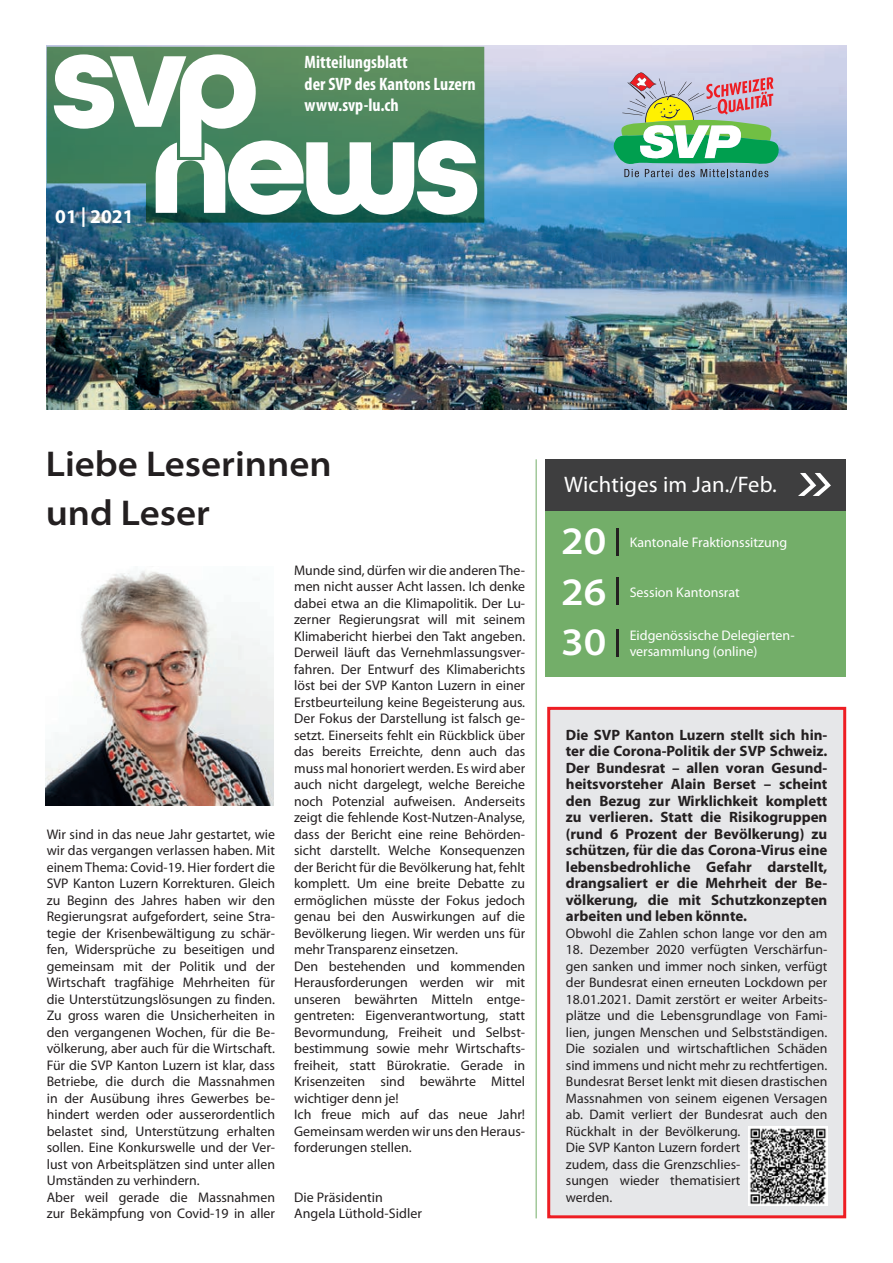
<style>
.page{position:relative;width:893px;height:1263px;background:#fff}
.page>*{position:absolute;margin:0;border:0;box-sizing:border-box;transform-origin:0 0}
.t1{font:600 semi-expanded 39px "Myriad Pro";color:#fff}
.t2{font:600 semi-expanded 36px/49.5px "Myriad Pro";color:#231f20}
.t3{font:22.5px "Myriad Pro";letter-spacing:.01em;color:#fff}
.t4{font:700 19.5px "Myriad Pro";color:#fff}
.t5{font:700 condensed 18px/21.6px "Myriad Pro";color:#fff}
.t6{font:700 15px/16.5px "Myriad Pro";color:#231f20;text-align:justify}
.t7{font:13.95px/16.5px "Myriad Pro";color:#231f20}
.t8{font:13.95px "Myriad Pro";color:#fff}
.t9{font:13.8px/16.5px "Myriad Pro";color:#231f20}
</style>
<div class="page">
<img style="left:47px;top:46px;width:799px;height:364px">
<svg style="left:612px;top:72px;width:167px;height:105px;background:#9fbaa7"></svg>
<svg style="left:47px;top:47px;width:437px;height:176px;background:#3a745c"></svg>
<hr style="left:536px;top:459px;width:1px;height:759px;background:#73ae69">
<svg style="left:54px;top:54px;width:423px;height:161px"></svg>
<div style="left:546px;top:459px;width:300px;height:218px;background:#73ae69"></div>
<hr style="left:616px;top:528px;width:2px;height:27px;background:#231f20">
<hr style="left:616px;top:629px;width:2px;height:27px;background:#231f20">
<hr style="left:616px;top:578px;width:2px;height:27px;background:#231f20">
<div style="left:546px;top:459px;width:300px;height:51px;background:#3e3e3f"></div>
<svg style="left:798px;top:473px;width:33px;height:23px"></svg>
<img style="left:46px;top:571px;width:228px;height:235px">
<div style="left:547px;top:707px;width:299px;height:511px;background:#e6e7e9;border:3px solid #ee1d23"></div>
<img style="left:749px;top:1127px;width:78px;height:78px">
<h3 class="t4" style="left:55px;top:206px;width:80px">01 | 2021</h3>
<p class="t5" style="left:305px;top:51px;width:173px">Mitteilungsblatt<br>der SVP des Kantons Luzern www.svp-lu.ch</p>
<h2 class="t2" style="left:46px;top:438px;width:287px">Liebe Leserinnen und Leser</h2>
<p class="t7" style="left:47px;top:826px;width:230px">Wir sind in das neue Jahr gestartet, wie wir das vergangen verlassen haben. Mit einem Thema: Covid-19. Hier fordert die SVP Kanton Luzern Korrekturen. Gleich zu Beginn des Jahres haben wir den Regierungsrat aufgefordert, seine Stra&shy;tegie der Krisenbewältigung zu schär&shy;fen, Widersprüche zu beseitigen und gemeinsam mit der Politik und der Wirtschaft tragfähige Mehrheiten für die Unterstützungslösungen zu finden.<br>Zu gross waren die Unsicherheiten in den vergangenen Wochen, für die Be&shy;völkerung, aber auch für die Wirtschaft.<br>Für die SVP Kanton Luzern ist klar, dass Betriebe, die durch die Massnahmen in der Ausübung ihres Gewerbes be&shy;hindert werden oder ausserordentlich belastet sind, Unterstützung erhalten sollen. Eine Konkurswelle und der Ver&shy;lust von Arbeitsplätzen sind unter allen Umständen zu verhindern.<br>Aber weil gerade die Massnahmen zur Bekämpfung von Covid-19 in aller</p>
<p class="t7" style="left:294px;top:562px;width:233px">Munde sind, dürfen wir die anderen The&shy;men nicht ausser Acht lassen. Ich denke dabei etwa an die Klimapolitik. Der Lu&shy;zerner Regierungsrat will mit seinem Klimabericht hierbei den Takt angeben.<br>Derweil läuft das Vernehmlassungsver&shy;fahren. Der Entwurf des Klimaberichts löst bei der SVP Kanton Luzern in einer Erstbeurteilung keine Begeisterung aus.<br>Der Fokus der Darstellung ist falsch ge&shy;setzt. Einerseits fehlt ein Rückblick über das bereits Erreichte, denn auch das muss mal honoriert werden. Es wird aber auch nicht dargelegt, welche Bereiche noch Potenzial aufweisen. Anderseits zeigt die fehlende Kost-Nutzen-Analyse, dass der Bericht eine reine Behörden&shy;sicht darstellt. Welche Konsequenzen der Bericht für die Bevölkerung hat, fehlt komplett. Um eine breite Debatte zu ermöglichen müsste der Fokus jedoch genau bei den Auswirkungen auf die Bevölkerung liegen. Wir werden uns für mehr Transparenz einsetzen.<br>Den bestehenden und kommenden Herausforderungen werden wir mit unseren bewährten Mitteln entge&shy;gentreten: Eigenverantwortung, statt Bevormundung, Freiheit und Selbst&shy;bestimmung sowie mehr Wirtschafts&shy;freiheit, statt Bürokratie. Gerade in Krisenzeiten sind bewährte Mittel wichtiger denn je!<br>Ich freue mich auf das neue Jahr!<br>Gemeinsam werden wir uns den Heraus&shy;forderungen stellen.</p>
<p class="t7" style="left:294px;top:1189px;width:129px">Die Präsidentin<br>Angela Lüthold-Sidler</p>
<h3 class="t3" style="left:564px;top:472px;width:214px">Wichtiges im Jan./Feb.</h3>
<h1 class="t1" style="left:561px;top:516px;width:47px">20</h1>
<p class="t8" style="left:630px;top:535px;width:159px">Kantonale Fraktionssitzung</p>
<h1 class="t1" style="left:561px;top:567px;width:47px">26</h1>
<p class="t8" style="left:630px;top:585px;width:112px">Session Kantonsrat</p>
<h1 class="t1" style="left:561px;top:616px;width:47px">30</h1>
<p class="t8" style="left:630px;top:627px;width:166px">Eidgenössische Delegierten-</p>
<p class="t8" style="left:630px;top:644px;width:129px">versammlung (online)</p>
<p class="t6" style="left:566px;top:727px;width:263px">Die SVP Kanton Luzern stellt sich hin&shy;ter die Corona-Politik der SVP Schweiz.<br>Der Bundesrat – allen voran Gesund&shy;heitsvorsteher Alain Berset – scheint den Bezug zur Wirklichkeit komplett zu verlieren. Statt die Risikogruppen (rund 6 Prozent der Bevölkerung) zu schützen, für die das Corona-Virus eine lebensbedrohliche Gefahr darstellt, drangsaliert er die Mehrheit der Be&shy;völkerung, die mit Schutzkonzepten arbeiten und leben könnte.</p>
<p class="t9" style="left:566px;top:925px;width:263px">Obwohl die Zahlen schon lange vor den am</p>
<p class="t9" style="left:566px;top:942px;width:263px">18. Dezember 2020 verfügten Verschärfun&shy;gen sanken und immer noch sinken, verfügt der Bundesrat einen erneuten Lockdown per 18.01.2021. Damit zerstört er weiter Arbeits&shy;plätze und die Lebensgrundlage von Fami&shy;lien, jungen Menschen und Selbstständigen.<br>Die sozialen und wirtschaftlichen Schäden sind immens und nicht mehr zu rechtfertigen.<br>Bundesrat Berset lenkt mit diesen drastischen Massnahmen von seinem eigenen Versagen ab. Damit verliert der Bundesrat auch den Rückhalt in der Bevölkerung.<br>Die SVP Kanton Luzern fordert<br>zudem, dass die Grenzschlies-<br>sungen wieder thematisiert<br>werden.</p>
</div>
